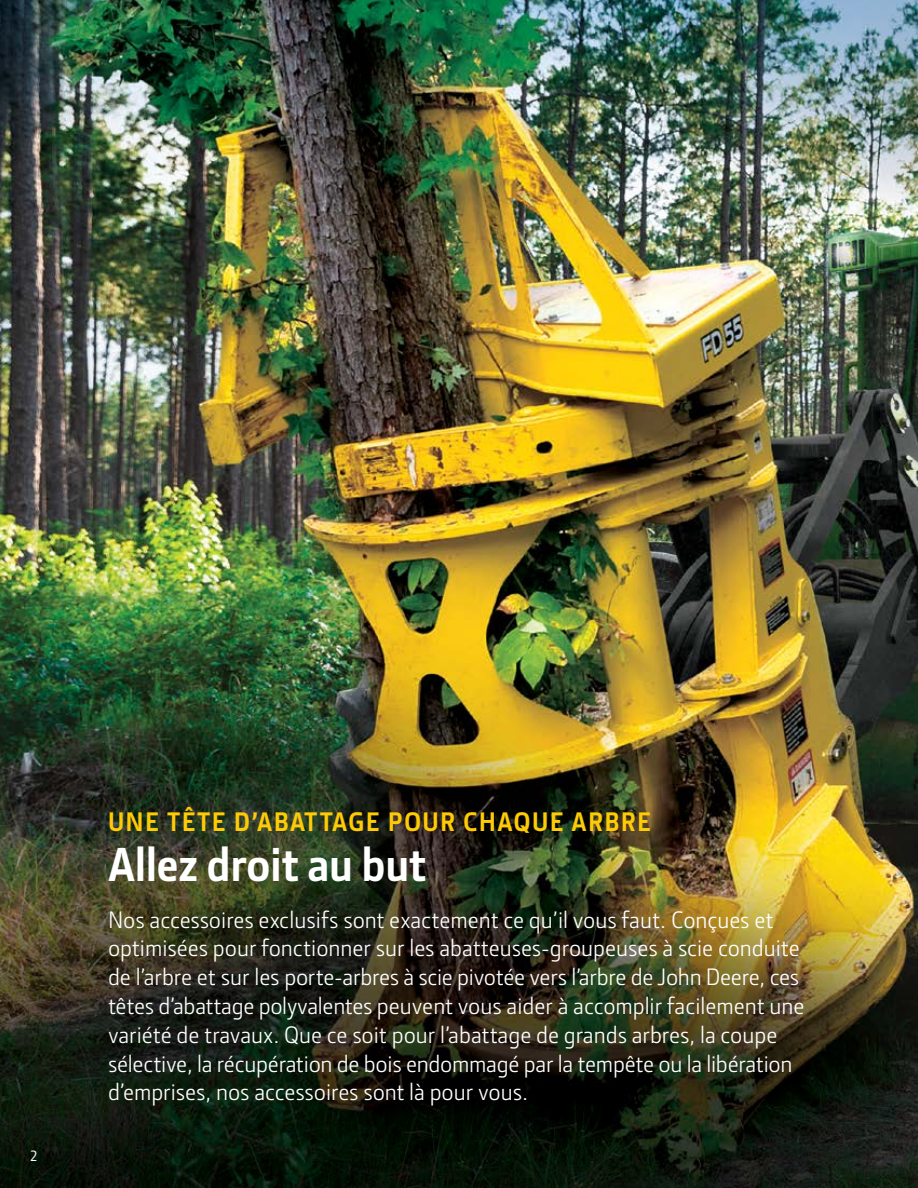
<style>
.page{position:relative;width:918px;height:1188px;background:#fff}
.page>*{position:absolute;margin:0;border:0;box-sizing:border-box;transform-origin:0 0}
.t1{font:700 48px "JD Sans Pro";letter-spacing:-.01em;color:#fff}
.t2{font:700 27px "JD Sans Pro";letter-spacing:.05em;color:#ffcb05}
.t3{font:24px/28.8px "JD Sans Pro";letter-spacing:-.01em;color:#fff}
.t4{font:500 15px "JD Sans Pro";color:#fff}
</style>
<div class="page">
<img style="left:0;top:0;width:918px;height:887px">
<img style="left:0;top:887px;width:918px;height:301px">
<p class="t4" style="left:30px;top:1146px;width:9px">2</p>
<p class="t2" style="left:108px;top:804px;width:545px">UNE TÊTE D’ABATTAGE POUR CHAQUE ARBRE</p>
<h1 class="t1" style="left:108px;top:833px;width:320px">Allez droit au but</h1>
<p class="t3" style="left:108px;top:904px;width:698px">Nos accessoires exclusifs sont exactement ce qu’il vous faut. Conçues et optimisées pour fonctionner sur les abatteuses-groupeuses à scie conduite de l’arbre et sur les porte-arbres à scie pivotée vers l’arbre de John Deere, ces têtes d’abattage polyvalentes peuvent vous aider à accomplir facilement une variété de travaux. Que ce soit pour l’abattage de grands arbres, la coupe sélective, la récupération de bois endommagé par la tempête ou la libération d’emprises, nos accessoires sont là pour vous.</p>
</div>
